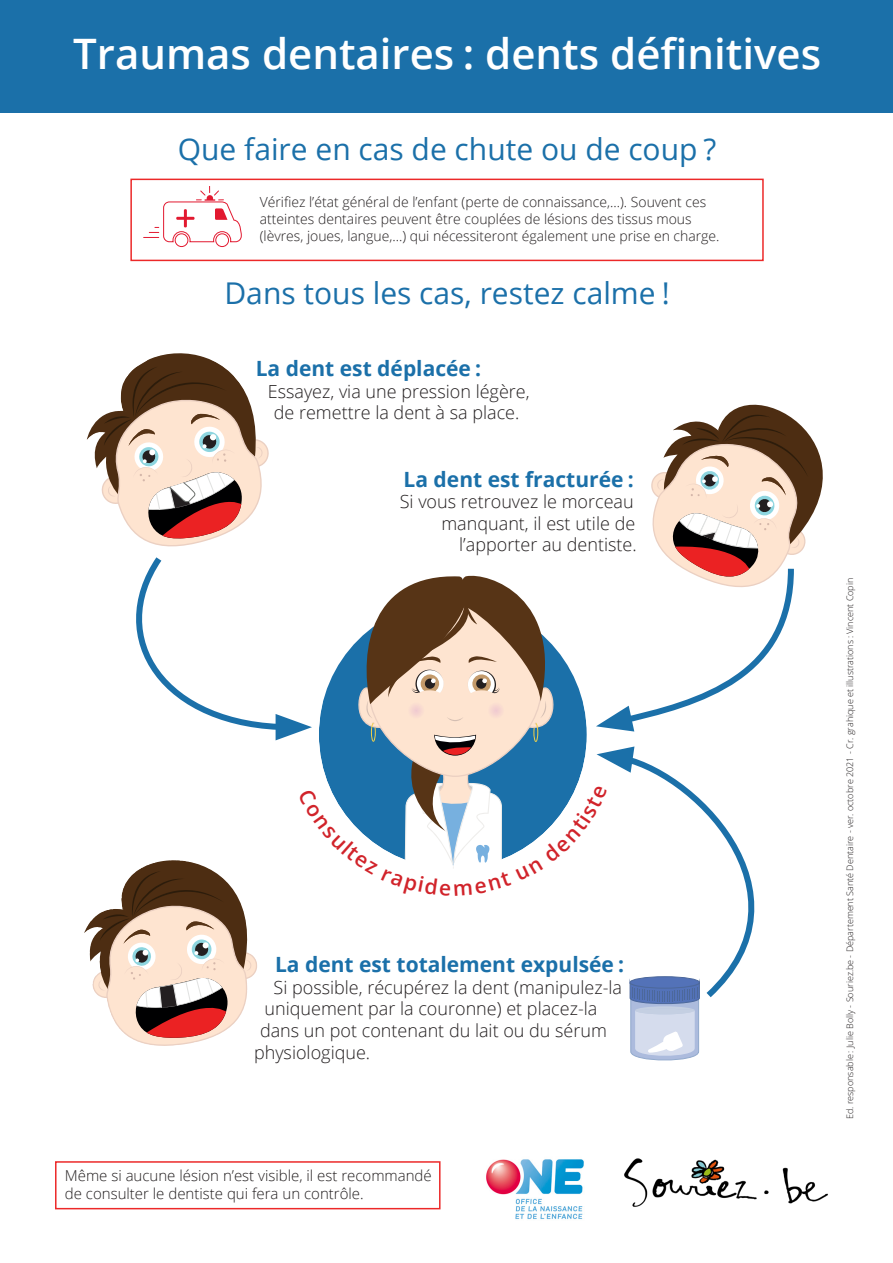
<style>
.page{position:relative;width:893px;height:1263px;background:#fff}
.page>*{position:absolute;margin:0;border:0;box-sizing:border-box;transform-origin:0 0}
.t1{font:600 42px "Open Sans";color:#fff}
.t2{font:30px "Open Sans";color:#1b70a9}
.t3{font:700 21px "Open Sans";color:#1b70a9}
.t4{font:300 18px/21.6px "Open Sans";color:#231f20;text-align:center}
.t5{font:300 15px/18px "Open Sans";color:#231f20}
.t6{font:300 13.95px/16.8px "Open Sans";color:#231f20}
.t7{font:300 9px "Open Sans";color:#231f20}
</style>
<div class="page">
<div style="left:0;top:0;width:893px;height:113px;background:#1b70a9"></div>
<div style="left:130px;top:179px;width:634px;height:82px;border:2px solid #ec2929"></div>
<svg style="left:144px;top:186px;width:98px;height:61px"></svg>
<hr style="left:184px;top:209px;width:3px;height:18px;background:#e21930">
<hr style="left:176px;top:217px;width:19px;height:3px;background:#e21930">
<div style="left:55px;top:1161px;width:386px;height:48px;border:2px solid #ec2929"></div>
<img style="left:624px;top:1158px;width:204px;height:49px">
<img style="left:486px;top:1159px;width:98px;height:60px">
<svg style="left:84px;top:353px;width:713px;height:708px"></svg>
<p class="t1" style="left:73px;top:25px;width:749px">Traumas dentaires : dents définitives</p>
<p class="t2" style="left:178px;top:128px;width:540px">Que faire en cas de chute ou de coup ?</p>
<p class="t6" style="left:260px;top:194px;width:461px">Vérifiez l’état général de l’enfant (perte de connaissance,...). Souvent ces atteintes dentaires peuvent être couplées de lésions des tissus mous (lèvres, joues, langue,...) qui nécessiteront également une prise en charge.</p>
<p class="t2" style="left:224px;top:272px;width:447px">Dans tous les cas, restez calme !</p>
<p class="t3" style="left:256px;top:354px;width:227px">La dent est déplacée :</p>
<p class="t4" style="left:268px;top:380px;width:263px">Essayez, via une pression légère, de remettre la dent à sa place.</p>
<p class="t3" style="left:404px;top:464px;width:232px">La dent est fracturée :</p>
<p class="t4" style="left:400px;top:490px;width:238px;text-align:right">Si vous retrouvez le morceau manquant, il est utile de l’apporter au dentiste.</p>
<p class="t3" style="left:275px;top:950px;width:351px">La dent est totalement expulsée :</p>
<p class="t4" style="left:274px;top:976px;width:350px">Si possible, récupérez la dent (manipulez-la</p>
<p class="t4" style="left:265px;top:997px;width:334px">uniquement par la couronne) et placez-la</p>
<p class="t4" style="left:260px;top:1019px;width:348px">dans un pot contenant du lait ou du sérum</p>
<p class="t4" style="left:254px;top:1041px;width:118px">physiologique.</p>
<p class="t5" style="left:65px;top:1166px;width:368px">Même si aucune lésion n’est visible, il est recommandé de consulter le dentiste qui fera un contrôle.</p>
<p class="t7" style="left:844px;top:1119px;width:543px;rotate:-90deg">Ed. responsable : Julie Bolly - Souriez.be - Département Santé Dentaire - ver. octobre 2021 - Cr. grahique et illustrations : Vincent Copin</p>
</div>
